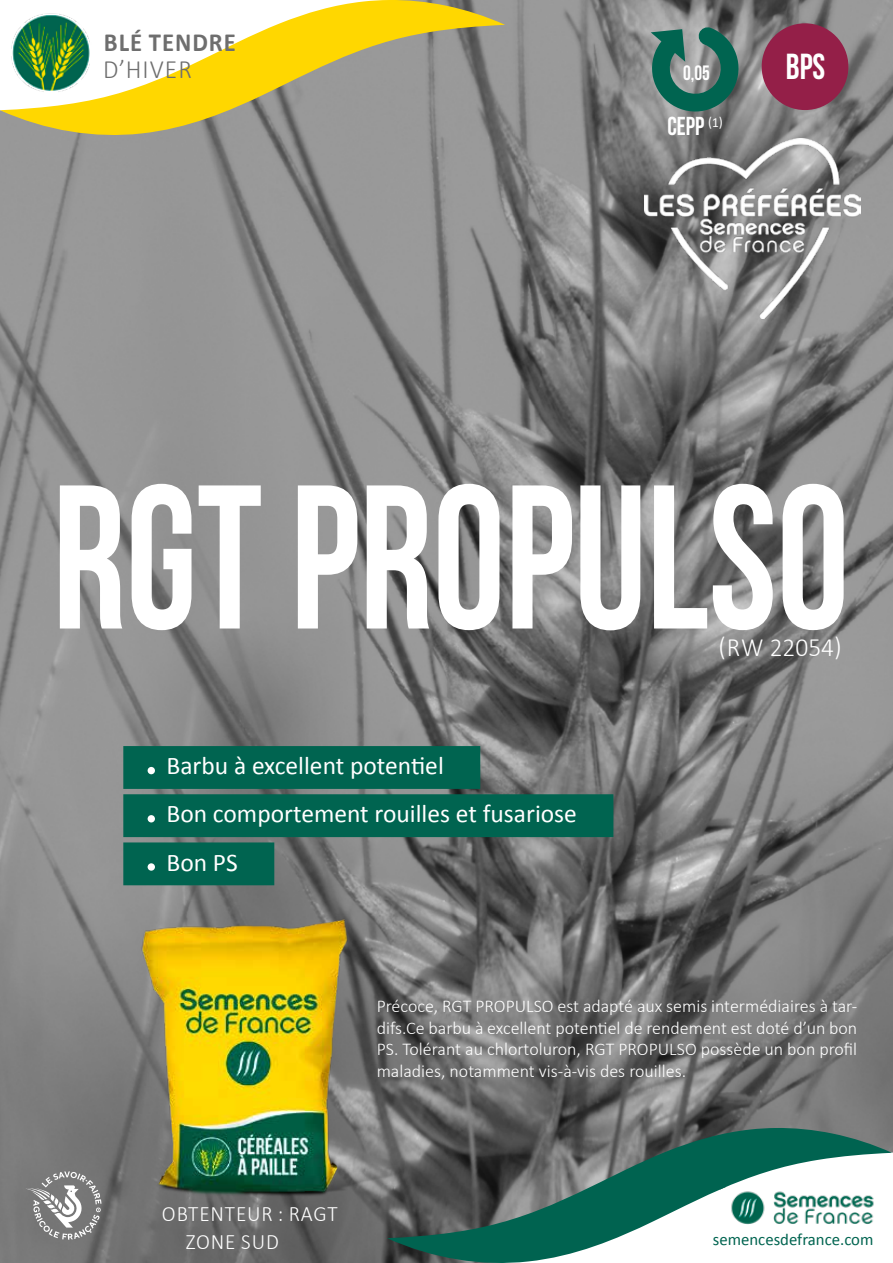
<style>
.page{position:relative;width:893px;height:1263px;background:#fff}
.page>*{position:absolute;margin:0;border:0;box-sizing:border-box;transform-origin:0 0}
.t1{font:204.3px "Bebas Neue";color:#fff;scale:.89 1}
.t2{font:36.15px "Bebas Neue";color:#fff;scale:.94 1}
.t3{font:300 26.4px "Calibri";color:#fff;scale:.96 1}
.t4{font:300 26.4px "Calibri";letter-spacing:.04em;color:#6e6e6e;scale:.96 1}
.t5{font:700 26.25px "Calibri";letter-spacing:.04em;color:#6e6e6e;scale:.94 1}
.t6{font:25.95px "Bebas Neue";color:#fff;scale:.94 1}
.t7{font:25.5px/48.2px "Calibri";color:#fff}
.t8{font:300 22.05px/27.6px "Calibri";letter-spacing:.04em;color:#fff;scale:.96 1}
.t9{font:20.7px "Bebas Neue";color:#fff;scale:.94 1}
.t10{font:300 18px/21.6px "Calibri";color:#fff;text-align:justify}
.t11{font:16.8px "Calibri";color:#006450}
</style>
<div class="page">
<img style="left:0;top:0;width:893px;height:1263px">
<div style="left:123px;top:746px;width:357px;height:43px;background:#006450"></div>
<div style="left:123px;top:794px;width:490px;height:43px;background:#006450"></div>
<div style="left:123px;top:842px;width:151px;height:43px;background:#006450"></div>
<div style="left:148px;top:767px;width:7px;height:7px;background:#fff;border-radius:50%"></div>
<div style="left:148px;top:815px;width:7px;height:7px;background:#fff;border-radius:50%"></div>
<div style="left:148px;top:863px;width:7px;height:8px;background:#fff;border-radius:50%"></div>
<svg style="left:646px;top:26px;width:98px;height:91px;background:#557e76"></svg>
<div style="left:762px;top:23px;width:86px;height:87px;background:#941f48;border-radius:50%"></div>
<svg style="left:0;top:0;width:505px;height:139px"></svg>
<svg style="left:387px;top:1128px;width:505px;height:135px"></svg>
<svg style="left:720px;top:1187px;width:6px;height:2px"></svg>
<img style="left:645px;top:139px;width:216px;height:180px">
<svg style="left:26px;top:1171px;width:76px;height:69px;background:#929292"></svg>
<img style="left:133px;top:908px;width:271px;height:296px">
<h3 class="t5" style="left:104px;top:26px;width:142px">BLÉ TENDRE</h3>
<h3 class="t4" style="left:103px;top:53px;width:94px">D’HIVER</h3>
<h2 class="t2" style="left:786px;top:46px;width:43px">BPS</h2>
<p class="t9" style="left:683px;top:62px;width:30px">0,05</p>
<h3 class="t6" style="left:667px;top:112px;width:60px">CEPP <sup>(1)</sup></h3>
<h1 class="t1" style="left:53px;top:446px;width:897px">RGT PROPULSO</h1>
<h3 class="t7" style="left:166px;top:742px;width:412px">Barbu à excellent potentiel<br>Bon comportement rouilles et fusariose<br>Bon PS</h3>
<h3 class="t3" style="left:719px;top:631px;width:130px">(RW 22054)</h3>
<p class="t10" style="left:377px;top:995px;width:482px">Précoce, RGT PROPULSO est adapté aux semis intermédiaires à tar&shy;difs.Ce barbu à excellent potentiel de rendement est doté d’un bon PS. Tolérant au chlortoluron, RGT PROPULSO possède un bon profil maladies, notamment vis-à-vis des rouilles.</p>
<p class="t8" style="left:186px;top:1200px;width:160px;text-indent:-24px">OBTENTEUR : RAGT<br>ZONE SUD</p>
<p class="t11" style="left:713px;top:1228px;width:162px">semencesdefrance.com</p>
</div>
